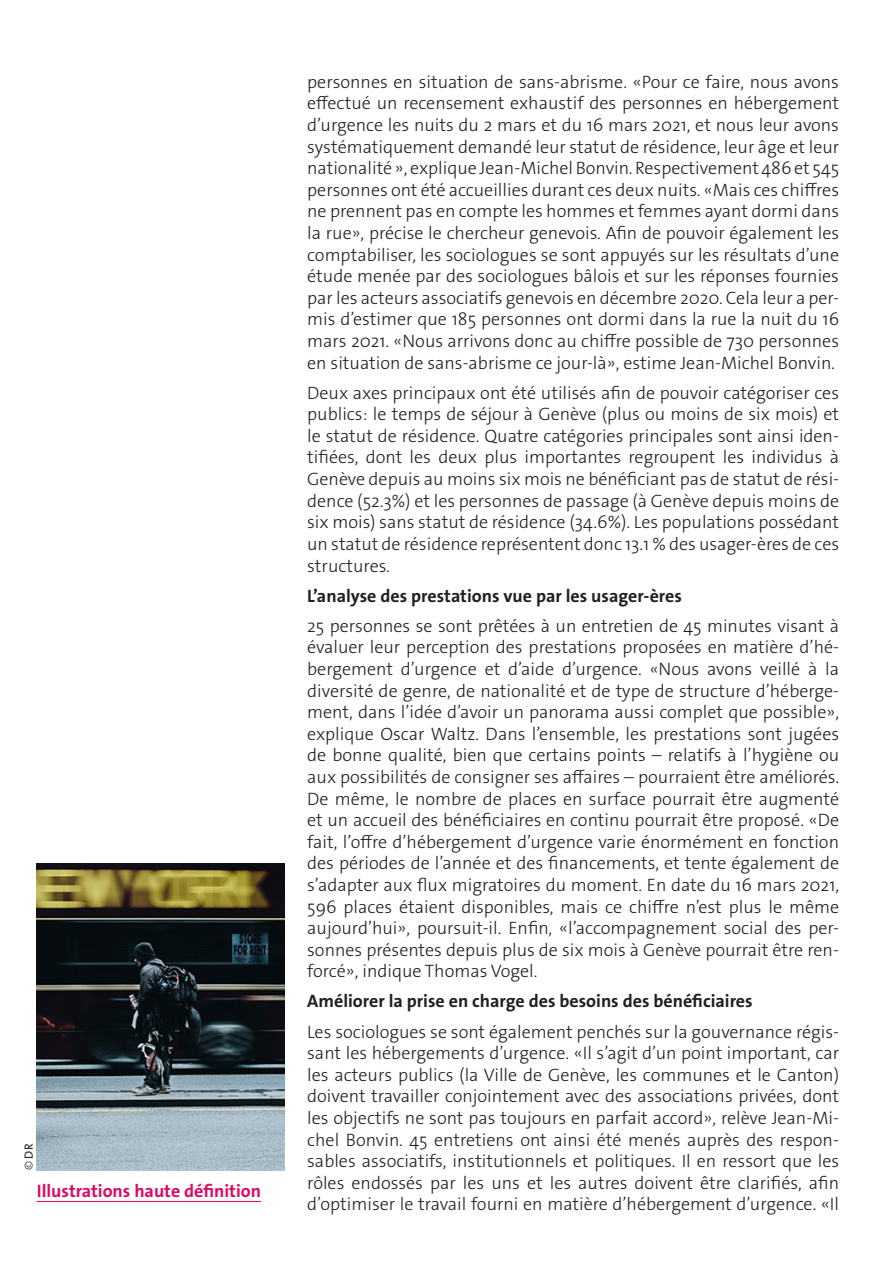
<style>
.page{position:relative;width:893px;height:1263px;background:#fff}
.page>*{position:absolute;margin:0;border:0;box-sizing:border-box;transform-origin:0 0}
._4__texte_courant{font:300 18px/21.6px "The Sans Os F";color:#231f20;text-align:justify}
._4__texte_courant-2{font:700 18px "The Sans Os F";color:#231f20}
.t1{font:700 18px "The Sans Os F";color:#db0a62}
.t2{font:12px "The Sans Os F";color:#231f20}
.s1{font-weight:300}
</style>
<div class="page">
<img style="left:37px;top:864px;width:248px;height:306px">
<hr style="left:37px;top:1201px;width:224px;height:1px;background:#db0a62">
<p class="t2" style="left:21px;top:1170px;width:28px;rotate:-90deg"><span class="s1">©</span> DR</p>
<p class="t1" style="left:37px;top:1179px;width:226px">Illustrations haute définition</p>
<p class="_4__texte_courant" style="left:307px;top:71px;width:533px">personnes en situation de sans-abrisme. «Pour ce faire, nous avons effectué un recensement exhaustif des personnes en hébergement d’urgence les nuits du 2 mars et du 16 mars 2021, et nous leur avons systématiquement demandé leur statut de résidence, leur âge et leur nationalité », explique Jean-Michel Bonvin. Respectivement 486 et 545 personnes ont été accueillies durant ces deux nuits. «Mais ces chiffres ne prennent pas en compte les hommes et femmes ayant dormi dans la rue», précise le chercheur genevois. Afin de pouvoir également les comptabiliser, les sociologues se sont appuyés sur les résultats d’une étude menée par des sociologues bâlois et sur les réponses fournies par les acteurs associatifs genevois en décembre 2020. Cela leur a per&shy;mis d’estimer que 185 personnes ont dormi dans la rue la nuit du 16 mars 2021. «Nous arrivons donc au chiffre possible de 730 personnes en situation de sans-abrisme ce jour-là», estime Jean-Michel Bonvin.</p>
<p class="_4__texte_courant" style="left:307px;top:382px;width:533px">Deux axes principaux ont été utilisés afin de pouvoir catégoriser ces publics: le temps de séjour à Genève (plus ou moins de six mois) et le statut de résidence. Quatre catégories principales sont ainsi iden&shy;tifiées, dont les deux plus importantes regroupent les individus à Genève depuis au moins six mois ne bénéficiant pas de statut de rési&shy;dence (52.3%) et les personnes de passage (à Genève depuis moins de six mois) sans statut de résidence (34.6%). Les populations possédant un statut de résidence représentent donc 13.1 % des usager-ères de ces structures.</p>
<p class="_4__texte_courant-2" style="left:307px;top:584px;width:376px">L’analyse des prestations vue par les usager-ères</p>
<p class="_4__texte_courant" style="left:307px;top:615px;width:533px">25 personnes se sont prêtées à un entretien de 45 minutes visant à évaluer leur perception des prestations proposées en matière d’hé&shy;bergement d’urgence et d’aide d’urgence. «Nous avons veillé à la diversité de genre, de nationalité et de type de structure d’héberge&shy;ment, dans l’idée d’avoir un panorama aussi complet que possible», explique Oscar Waltz. Dans l’ensemble, les prestations sont jugées de bonne qualité, bien que certains points – relatifs à l’hygiène ou aux possibilités de consigner ses affaires – pourraient être améliorés.<br>De même, le nombre de places en surface pourrait être augmenté et un accueil des bénéficiaires en continu pourrait être proposé. «De fait, l’offre d’hébergement d’urgence varie énormément en fonction des périodes de l’année et des financements, et tente également de s’adapter aux flux migratoires du moment. En date du 16 mars 2021, 596 places étaient disponibles, mais ce chiffre n’est plus le même aujourd’hui», poursuit-il. Enfin, «l’accompagnement social des per&shy;sonnes présentes depuis plus de six mois à Genève pourrait être ren&shy;forcé», indique Thomas Vogel.</p>
<p class="_4__texte_courant-2" style="left:307px;top:990px;width:447px">Améliorer la prise en charge des besoins des bénéficiaires</p>
<p class="_4__texte_courant" style="left:307px;top:1021px;width:533px">Les sociologues se sont également penchés sur la gouvernance régis&shy;sant les hébergements d’urgence. «Il s’agit d’un point important, car les acteurs publics (la Ville de Genève, les communes et le Canton) doivent travailler conjointement avec des associations privées, dont les objectifs ne sont pas toujours en parfait accord», relève Jean-Mi&shy;chel Bonvin. 45 entretiens ont ainsi été menés auprès des respon&shy;sables associatifs, institutionnels et politiques. Il en ressort que les rôles endossés par les uns et les autres doivent être clarifiés, afin d’optimiser le travail fourni en matière d’hébergement d’urgence. «Il</p>
</div>
